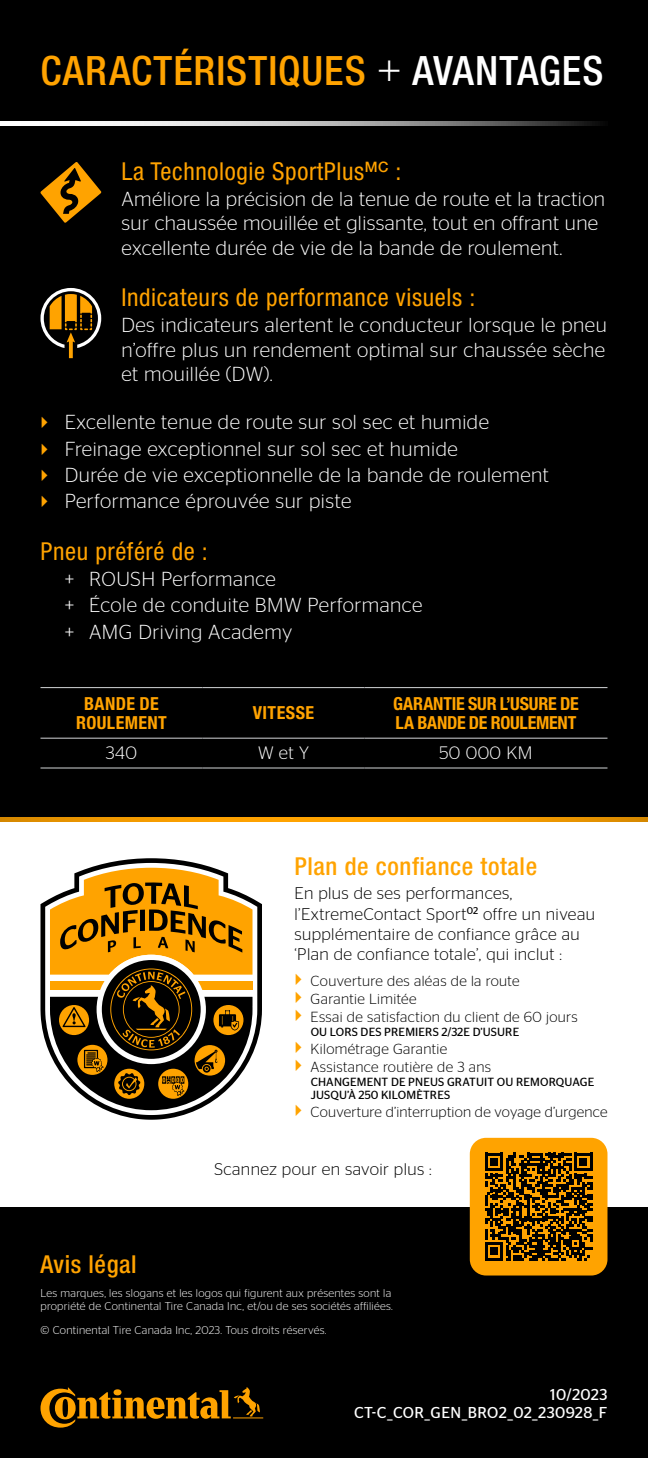
<style>
.page{position:relative;width:648px;height:1458px;background:#000}
.page>*{position:absolute;margin:0;border:0;box-sizing:border-box;transform-origin:0 0}
.t1{font:500 condensed 40.5px "Helvetica Neue LT Std";letter-spacing:.025em;color:#ffa300}
.t2{font:condensed 24.75px "Helvetica Neue LT Std";letter-spacing:.025em;color:#ffa300}
.t3{font:500 condensed 24.75px "Helvetica Neue LT Std";letter-spacing:.025em;color:#ffa300}
.t4{font:300 20.25px/26.3px "Stag Sans";letter-spacing:.025em;color:#fff}
.t5{font:700 condensed 18px/19.1px "Helvetica Neue LT Std";letter-spacing:-.005em;color:#ffa300}
.t6{font:700 condensed 18px/19.1px "Helvetica Neue LT Std";letter-spacing:.02em;color:#ffa300;text-align:center}
.t7{font:300 18px "Stag Sans";letter-spacing:.025em;color:#fff}
.t8{font:700 condensed 18px "Helvetica Neue LT Std";letter-spacing:.025em;color:#ffa300}
.t9{font:300 16.88px/20.2px "Stag Sans";letter-spacing:.025em;color:#000}
.t10{font:15.75px/18px "Stag Sans";letter-spacing:.025em;color:#fff;text-align:right}
.t11{font:300 14.62px/18.2px "Stag Sans";letter-spacing:.025em;color:#000}
.t12{font:11.7px/13.5px "Stag Sans";letter-spacing:.015em;color:#000}
.t13{font:300 11.25px/13.5px "Stag Sans";letter-spacing:.025em;color:#fff}
.s1{font-weight:300;color:#fff}
.s2{color:#fff}
</style>
<div class="page">
<svg style="left:0;top:122px;width:600px;height:4px;background:#b0b0b0"></svg>
<svg style="left:0;top:818px;width:648px;height:4px;background:#f29a00"></svg>
<div style="left:0;top:822px;width:648px;height:385px;background:#fff"></div>
<svg style="left:40px;top:1387px;width:223px;height:41px"></svg>
<svg style="left:40px;top:858px;width:222px;height:262px"></svg>
<svg style="left:50px;top:868px;width:203px;height:242px"></svg>
<div style="left:470px;top:1138px;width:138px;height:138px;background:#ffa300;border-radius:16px"></div>
<svg style="left:485px;top:1153px;width:108px;height:108px"></svg>
<svg style="left:40px;top:288px;width:61px;height:70px"></svg>
<svg style="left:40px;top:162px;width:61px;height:61px"></svg>
<hr style="left:40px;top:767px;width:162px;height:2px;background:#bcbec0">
<hr style="left:202px;top:767px;width:162px;height:2px;background:#bcbec0">
<hr style="left:364px;top:767px;width:244px;height:2px;background:#bcbec0">
<hr style="left:40px;top:687px;width:162px;height:1px;background:#bcbec0">
<hr style="left:202px;top:687px;width:162px;height:1px;background:#bcbec0">
<hr style="left:364px;top:687px;width:244px;height:1px;background:#bcbec0">
<hr style="left:40px;top:738px;width:162px;height:1px;background:#bcbec0">
<hr style="left:202px;top:738px;width:162px;height:1px;background:#bcbec0">
<hr style="left:364px;top:738px;width:244px;height:1px;background:#bcbec0">
<h1 class="t1" style="left:40px;top:47px;width:564px">CARACTÉRISTIQUES <span class="s1">+</span> <span class="s2">AVANTAGES</span></h1>
<p class="t2" style="left:122px;top:157px;width:281px">La Technologie SportPlus<sup>MC</sup> :</p>
<p class="t4" style="left:122px;top:187px;width:485px;line-height:24.3px">Améliore la précision de la tenue de route et la traction sur chaussée mouillée et glissante, tout en offrant une excellente durée de vie de la bande de roulement.</p>
<p class="t2" style="left:122px;top:283px;width:355px">Indicateurs de performance visuels :</p>
<p class="t4" style="left:122px;top:313px;width:487px;line-height:24.3px;text-align:justify">Des indicateurs alertent le conducteur lorsque le pneu n’offre plus un rendement optimal sur chaussée sèche et mouillée (DW).</p>
<p class="t4" style="left:65px;top:409px;width:486px">Excellente tenue de route sur sol sec et humide Freinage exceptionnel sur sol sec et humide<br>Durée de vie exceptionnelle de la bande de roulement Performance éprouvée sur piste</p>
<p class="t2" style="left:40px;top:537px;width:169px">Pneu préféré de :</p>
<p class="t4" style="left:65px;top:566px;width:359px">+ ROUSH Performance<br>+ École de conduite BMW Performance + AMG Driving Academy</p>
<p class="t6" style="left:76px;top:694px;width:92px">BANDE DE<br>ROULEMENT</p>
<p class="t8" style="left:253px;top:702px;width:63px">VITESSE</p>
<p class="t5" style="left:393px;top:694px;width:187px">GARANTIE SUR L’USURE DE<br>LA BANDE DE ROULEMENT</p>
<p class="t7" style="left:106px;top:743px;width:33px">340</p>
<p class="t7" style="left:258px;top:743px;width:52px">W et Y</p>
<p class="t7" style="left:439px;top:743px;width:95px">50 000 KM</p>
<p class="t3" style="left:294px;top:851px;width:244px">Plan de confiance totale</p>
<p class="t9" style="left:294px;top:883px;width:302px">En plus de ses performances, l’ExtremeContact Sport<sup>02</sup> offre un niveau supplémentaire de confiance grâce au ‘Plan de confiance totale’, qui inclut :</p>
<p class="t11" style="left:311px;top:972px;width:269px">Couverture des aléas de la route<br>Garantie Limitée<br>Essai de satisfaction du client de 60 jours</p>
<p class="t12" style="left:311px;top:1025px;width:210px">OU LORS DES PREMIERS 2/32E D’USURE</p>
<p class="t11" style="left:311px;top:1040px;width:182px">Kilométrage Garantie<br>Assistance routière de 3 ans</p>
<p class="t12" style="left:311px;top:1075px;width:285px">CHANGEMENT DE PNEUS GRATUIT OU REMORQUAGE<br>JUSQU’À 250 KILOMÈTRES</p>
<p class="t11" style="left:311px;top:1103px;width:298px">Couverture d’interruption de voyage d’urgence</p>
<p class="t9" style="left:215px;top:1158px;width:219px">Scannez pour en savoir plus :</p>
<p class="t3" style="left:40px;top:1250px;width:98px">Avis légal</p>
<p class="t13" style="left:40px;top:1286px;width:354px">Les marques, les slogans et les logos qui figurent aux présentes sont la propriété de Continental Tire Canada Inc, et/ou de ses sociétés affiliées.</p>
<p class="t13" style="left:40px;top:1323px;width:288px">© Continental Tire Canada Inc, 2023. Tous droits réservés.</p>
<p class="t10" style="left:354px;top:1385px;width:255px">10/2023<br>CT-C_COR_GEN_BRO2_02_230928_F</p>
</div>
